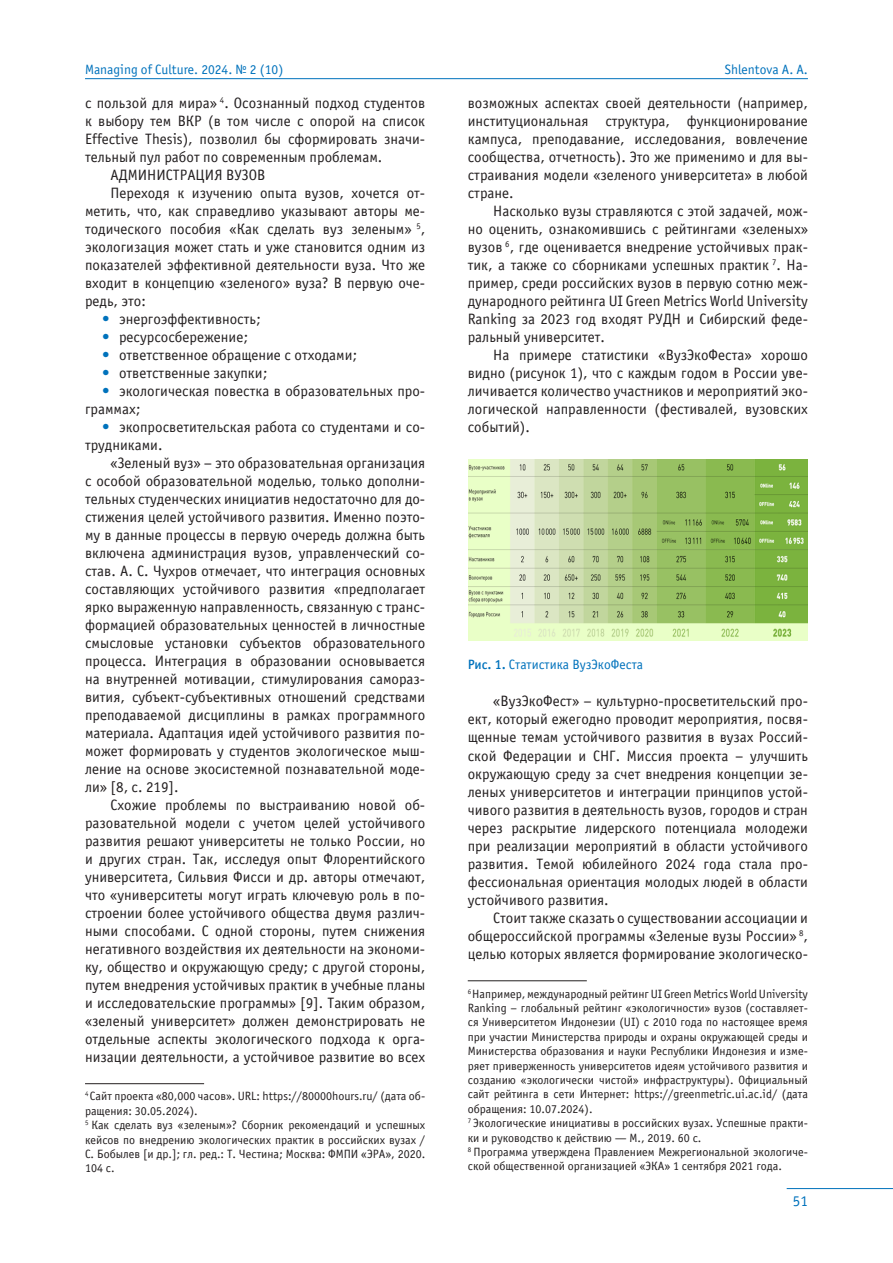
<style>
.page{position:relative;width:893px;height:1263px;background:#fff}
.page>*{position:absolute;margin:0;border:0;box-sizing:border-box;transform-origin:0 0}
.t1{font:15px/18px "ITC Officina Sans";color:#231f20;text-align:justify}
.t2{font:15px "ITC Officina Sans";color:#0072bc}
.t3{font:13.5px "ITC Officina Sans";color:#0072bc}
.t4{font:12px/14.4px "ITC Officina Sans";color:#231f20}
.s1{color:#0072bc}
.s2{font-weight:500}
</style>
<div class="page">
<hr style="left:787px;top:1188px;width:106px;height:1px;background:#0072bc">
<hr style="left:85px;top:78px;width:723px;height:1px;background:#0072bc">
<hr style="left:85px;top:1083px;width:119px;height:1px;background:#231f20">
<hr style="left:468px;top:980px;width:119px;height:1px;background:#231f20">
<img style="left:468px;top:459px;width:340px;height:182px">
<p class="t3" style="left:85px;top:60px;width:200px">Managing of Culture. 2024. № 2 (10)</p>
<p class="t1" style="left:85px;top:93px;width:342px">с пользой для мира» <sup>4</sup>. Осознанный подход студентов</p>
<p class="t1" style="left:85px;top:111px;width:342px">к выбору тем ВКР (в том числе с опорой на список</p>
<p class="t1" style="left:85px;top:129px;width:342px">Effective Thesis), позволил бы сформировать значи-</p>
<p class="t1" style="left:85px;top:147px;width:299px">тельный пул работ по современным проблемам.</p>
<p class="t1" style="left:111px;top:165px;width:156px">АДМИНИСТРАЦИЯ ВУЗОВ</p>
<p class="t1" style="left:111px;top:183px;width:316px">Переходя к изучению опыта вузов, хочется от-</p>
<p class="t1" style="left:85px;top:201px;width:342px">метить, что, как справедливо указывают авторы ме-</p>
<p class="t1" style="left:85px;top:219px;width:342px">тодического пособия «Как сделать вуз зеленым» <sup>5</sup>,</p>
<p class="t1" style="left:85px;top:237px;width:342px">экологизация может стать и уже становится одним из</p>
<p class="t1" style="left:85px;top:255px;width:342px">показателей эффективной деятельности вуза. Что же</p>
<p class="t1" style="left:85px;top:273px;width:342px">входит в концепцию «зеленого» вуза? В первую оче-</p>
<p class="t1" style="left:85px;top:291px;width:62px">редь, это:</p>
<p class="t1" style="left:102px;top:309px;width:160px"><span class="s1">•</span> энергоэффективность;</p>
<p class="t1" style="left:102px;top:327px;width:147px"><span class="s1">•</span> ресурсосбережение;</p>
<p class="t1" style="left:102px;top:345px;width:257px"><span class="s1">•</span> ответственное обращение с отходами;</p>
<p class="t1" style="left:102px;top:363px;width:167px"><span class="s1">•</span> ответственные закупки;</p>
<p class="t1" style="left:85px;top:381px;width:342px;text-indent:17px"><span class="s1">•</span> экологическая повестка в образовательных про&shy;граммах;</p>
<p class="t1" style="left:85px;top:417px;width:342px;text-indent:17px"><span class="s1">•</span> экопросветительская работа со студентами и со&shy;трудниками.</p>
<p class="t1" style="left:85px;top:453px;width:342px;text-indent:26px">«Зеленый вуз» – это образовательная организация с особой образовательной моделью, только дополни&shy;тельных студенческих инициатив недостаточно для до&shy;стижения целей устойчивого развития. Именно поэто&shy;му в данные процессы в первую очередь должна быть включена администрация вузов, управленческий со&shy;став. А. С. Чухров отмечает, что интеграция основных составляющих устойчивого развития «предполагает ярко выраженную направленность, связанную с транс&shy;формацией образовательных ценностей в личностные смысловые установки субъектов образовательного процесса. Интеграция в образовании основывается на внутренней мотивации, стимулирования самораз&shy;вития, субъект-субъективных отношений средствами преподаваемой дисциплины в рамках программного материала. Адаптация идей устойчивого развития по&shy;может формировать у студентов экологическое мыш&shy;ление на основе экосистемной познавательной моде&shy;ли» [8, c. 219].</p>
<p class="t1" style="left:85px;top:795px;width:342px;text-indent:26px">Схожие проблемы по выстраиванию новой об&shy;разовательной модели с учетом целей устойчивого развития решают университеты не только России, но и других стран. Так, исследуя опыт Флорентийского университета, Сильвия Фисси и др. авторы отмечают, что «университеты могут играть ключевую роль в по&shy;строении более устойчивого общества двумя различ&shy;ными способами. С одной стороны, путем снижения негативного воздействия их деятельности на экономи&shy;ку, общество и окружающую среду; с другой стороны, путем внедрения устойчивых практик в учебные планы и исследовательские программы» [9]. Таким образом, «зеленый университет» должен демонстрировать не отдельные аспекты экологического подхода к орга&shy;низации деятельности, а устойчивое развитие во всех</p>
<p class="t4" style="left:85px;top:1089px;width:342px"><sup>4</sup> Сайт проекта «80,000 часов». URL: https://80000hours.ru/ (дата об&shy;ращения: 30.05.2024).<br><sup>5</sup> Как сделать вуз «зеленым»? Сборник рекомендаций и успешных кейсов по внедрению экологических практик в российских вузах / С. Бобылев [и др.]; гл. ред.: Т. Честина; Москва: ФМПИ «ЭРА», 2020.<br>104 с.</p>
<p class="t3" style="left:725px;top:60px;width:85px">Shlentova A. A.</p>
<p class="t1" style="left:468px;top:93px;width:342px">возможных аспектах своей деятельности (например, институциональная структура, функционирование кампуса, преподавание, исследования, вовлечение сообщества, отчетность). Это же применимо и для вы&shy;страивания модели «зеленого университета» в любой стране.</p>
<p class="t1" style="left:468px;top:201px;width:342px;text-indent:26px">Насколько вузы стравляются с этой задачей, мож&shy;но оценить, ознакомившись с рейтингами «зеленых» вузов <sup>6</sup>, где оценивается внедрение устойчивых прак&shy;тик, а также со сборниками успешных практик <sup>7</sup>. На&shy;пример, среди российских вузов в первую сотню меж&shy;дународного рейтинга UI Green Metrics World University Ranking за 2023 год входят РУДН и Сибирский феде&shy;ральный университет.</p>
<p class="t1" style="left:468px;top:345px;width:342px;text-indent:26px">На примере статистики «ВузЭкоФеста» хорошо видно (рисунок 1), что с каждым годом в России уве&shy;личивается количество участников и мероприятий эко&shy;логической направленности (фестивалей, вузовских событий).</p>
<p class="t3" style="left:468px;top:656px;width:177px"><span class="s2">Рис. 1.</span> Статистика ВузЭкоФеста</p>
<p class="t1" style="left:468px;top:692px;width:342px;text-indent:26px">«ВузЭкоФест» – культурно-просветительский про&shy;ект, который ежегодно проводит мероприятия, посвя&shy;щенные темам устойчивого развития в вузах Россий&shy;ской Федерации и СНГ. Миссия проекта – улучшить окружающую среду за счет внедрения концепции зе&shy;леных университетов и интеграции принципов устой&shy;чивого развития в деятельность вузов, городов и стран через раскрытие лидерского потенциала молодежи при реализации мероприятий в области устойчивого развития. Темой юбилейного 2024 года стала про&shy;фессиональная ориентация молодых людей в области устойчивого развития.</p>
<p class="t1" style="left:468px;top:908px;width:342px;text-indent:26px">Стоит также сказать о существовании ассоциации и общероссийской программы «Зеленые вузы России» <sup>8</sup>, целью которых является формирование экологическо-</p>
<p class="t4" style="left:468px;top:986px;width:342px"><sup>6</sup> Например, международный рейтинг UI Green Metrics World University Ranking – глобальный рейтинг «экологичности» вузов (составляет&shy;ся Университетом Индонезии (UI) с 2010 года по настоящее время при участии Министерства природы и охраны окружающей среды и Министерства образования и науки Республики Индонезия и изме&shy;ряет приверженность университетов идеям устойчивого развития и созданию «экологически чистой» инфраструктуры). Официальный сайт рейтинга в сети Интернет: https://greenmetric.ui.ac.id/ (дата обращения: 10.07.2024).<br><sup>7</sup> Экологические инициативы в российских вузах. Успешные практи&shy;ки и руководство к действию — М., 2019. 60 с.<br><sup>8</sup> Программа утверждена Правлением Межрегиональной экологиче&shy;ской общественной организацией «ЭКА» 1 сентября 2021 года.</p>
<p class="t2" style="left:793px;top:1191px;width:16px">51</p>
</div>
